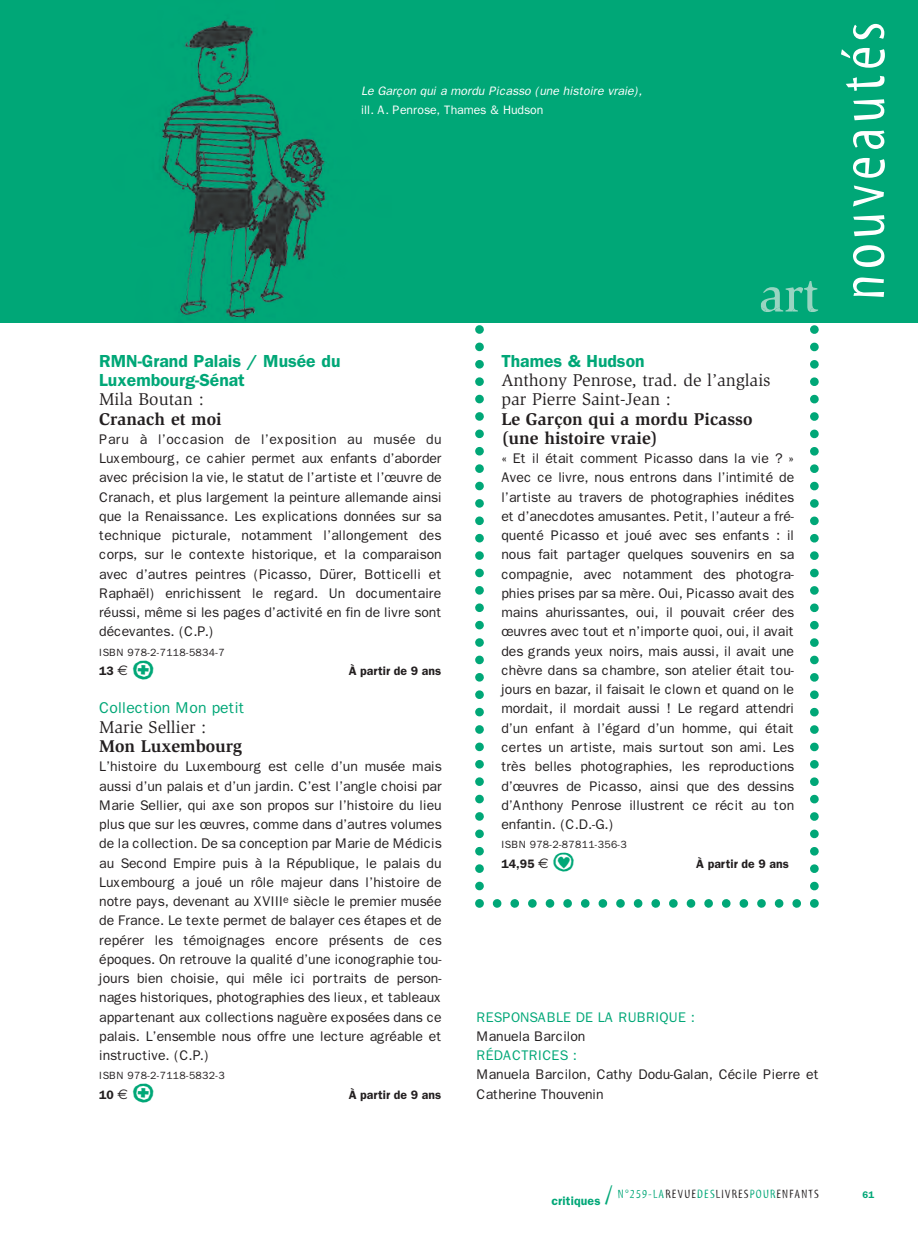
<style>
.page{position:relative;width:918px;height:1241px;background:#fff}
.page>*{position:absolute;margin:0;border:0;box-sizing:border-box;transform-origin:0 0}
.t1{font:63px "Myriad Tilt";letter-spacing:.08em;color:#fff}
.t2{font:35px "Ale Signs White LL";color:#00a777}
.t3{font:17.5px/19.2px "Slimbach";color:#231f20}
.t4{font:700 17.5px/19.2px "Slimbach";color:#231f20}
.t5{font:600 17.5px/19.2px "Franklin Gothic";color:#00a777}
.t6{font:15.75px "Franklin Gothic";color:#00a777}
.t7{font:14px/19.2px "Franklin Gothic";letter-spacing:-.005em;color:#231f20;text-align:justify}
.t8{font:14px "Franklin Gothic";color:#00a777}
.t9{font:600 12.25px "Franklin Gothic";color:#231f20}
.t10{font:12.25px "Myriad Tilt";letter-spacing:.1em;color:#231f20}
.t11{font:italic 12.25px "Franklin Gothic";letter-spacing:-.005em;color:#fff}
.t12{font:12.25px "Franklin Gothic";letter-spacing:-.005em;color:#fff}
.t13{font:10.5px "Franklin Gothic";letter-spacing:.03em;color:#231f20}
.t14{font:600 9.62px "Franklin Gothic";color:#00a777}
.s1{font-family:"Euro Sans";font-weight:400;font-size:14px}
.s2{font-family:"Franklin Gothic";font-weight:600;color:#00a777}
.s3{font-size:26.25px;color:#00a777}
.s4{color:#00a777}
</style>
<div class="page">
<div style="left:0;top:0;width:918px;height:322px;background:#00a777"></div>
<img style="left:162px;top:20px;width:163px;height:301px">
<svg style="left:475px;top:281px;width:344px;height:626px"></svg>
<p class="t11" style="left:361px;top:84px;width:282px">Le Garçon qui a mordu Picasso (une histoire vraie),</p>
<p class="t12" style="left:361px;top:103px;width:184px">ill. A. Penrose, Thames &amp; Hudson</p>
<h1 class="t1" style="left:840px;top:300px;width:280px;rotate:-90deg">nouveautés</h1>
<p class="t5" style="left:99px;top:351px;width:243px">RMN-Grand Palais / Musée du<br>Luxembourg-Sénat</p>
<p class="t3" style="left:99px;top:391px;width:106px">Mila Boutan :</p>
<p class="t4" style="left:99px;top:410px;width:124px">Cranach et moi</p>
<p class="t7" style="left:99px;top:429px;width:344px">Paru à l’occasion de l’exposition au musée du Luxembourg, ce cahier permet aux enfants d’aborder avec précision la vie, le statut de l’artiste et l’œuvre de Cranach, et plus largement la peinture allemande ainsi que la Renaissance. Les explications données sur sa technique picturale, notamment l’allongement des corps, sur le contexte historique, et la comparaison avec d’autres peintres (Picasso, Dürer, Botticelli et Raphaël) enrichissent le regard. Un documentaire réussi, même si les pages d’activité en fin de livre sont décevantes. (C.P.)</p>
<p class="t13" style="left:99px;top:645px;width:127px">ISBN 978-2-7118-5834-7</p>
<p class="t9" style="left:99px;top:663px;width:30px">13 <span class="s1">€</span></p>
<h2 class="t2" style="left:132px;top:647px;width:24px">U</h2>
<p class="t9" style="left:349px;top:663px;width:94px">À partir de 9 ans</p>
<p class="t6" style="left:99px;top:698px;width:147px">Collection Mon petit</p>
<p class="t3" style="left:99px;top:718px;width:109px">Marie Sellier :</p>
<p class="t4" style="left:99px;top:737px;width:145px">Mon Luxembourg</p>
<p class="t7" style="left:99px;top:756px;width:344px">L’histoire du Luxembourg est celle d’un musée mais aussi d’un palais et d’un jardin. C’est l’angle choisi par Marie Sellier, qui axe son propos sur l’histoire du lieu plus que sur les œuvres, comme dans d’autres volumes de la collection. De sa conception par Marie de Médicis au Second Empire puis à la République, le palais du Luxembourg a joué un rôle majeur dans l’histoire de notre pays, devenant au XVIII<sup>e</sup> siècle le premier musée de France. Le texte permet de balayer ces étapes et de repérer les témoignages encore présents de ces époques. On retrouve la qualité d’une iconographie tou&shy;jours bien choisie, qui mêle ici portraits de person&shy;nages historiques, photographies des lieux, et tableaux appartenant aux collections naguère exposées dans ce palais. L’ensemble nous offre une lecture agréable et instructive. (C.P.)</p>
<p class="t13" style="left:99px;top:1069px;width:127px">ISBN 978-2-7118-5832-3</p>
<p class="t9" style="left:99px;top:1087px;width:30px">10 <span class="s1">€</span></p>
<h2 class="t2" style="left:132px;top:1070px;width:24px">U</h2>
<p class="t9" style="left:349px;top:1087px;width:94px">À partir de 9 ans</p>
<p class="t5" style="left:501px;top:351px;width:145px">Thames &amp; Hudson</p>
<p class="t3" style="left:501px;top:372px;width:271px">Anthony Penrose, trad. de l’anglais par Pierre Saint-Jean :</p>
<p class="t4" style="left:501px;top:410px;width:253px">Le Garçon qui a mordu Picasso (une histoire vraie)</p>
<p class="t7" style="left:501px;top:448px;width:294px">« Et il était comment Picasso dans la vie ? » Avec ce livre, nous entrons dans l’intimité de l’artiste au travers de photographies inédites et d’anecdotes amusantes. Petit, l’auteur a fré&shy;quenté Picasso et joué avec ses enfants : il nous fait partager quelques souvenirs en sa compagnie, avec notamment des photogra&shy;phies prises par sa mère. Oui, Picasso avait des mains ahurissantes, oui, il pouvait créer des œuvres avec tout et n’importe quoi, oui, il avait des grands yeux noirs, mais aussi, il avait une chèvre dans sa chambre, son atelier était tou&shy;jours en bazar, il faisait le clown et quand on le mordait, il mordait aussi ! Le regard attendri d’un enfant à l’égard d’un homme, qui était certes un artiste, mais surtout son ami. Les très belles photographies, les reproductions d’œuvres de Picasso, ainsi que des dessins d’Anthony Penrose illustrent ce récit au ton enfantin. (C.D.-G.)</p>
<p class="t13" style="left:501px;top:838px;width:127px">ISBN 978-2-87811-356-3</p>
<p class="t9" style="left:501px;top:856px;width:49px">14,95 <span class="s1">€</span></p>
<h2 class="t2" style="left:552px;top:839px;width:24px">B</h2>
<p class="t9" style="left:696px;top:856px;width:94px">À partir de 9 ans</p>
<p class="t8" style="left:476px;top:1008px;width:220px">RESPONSABLE DE LA RUBRIQUE :</p>
<p class="t7" style="left:476px;top:1026px;width:110px">Manuela Barcilon</p>
<p class="t8" style="left:476px;top:1046px;width:102px">RÉDACTRICES :</p>
<p class="t7" style="left:476px;top:1064px;width:344px">Manuela Barcilon, Cathy Dodu-Galan, Cécile Pierre et<br>Catherine Thouvenin</p>
<p class="t10" style="left:551px;top:1189px;width:269px"><span class="s2">critiques</span> <span class="s3">/</span> <span class="s4">N°259-LA</span>REVUE<span class="s4">DES</span>LIVRES<span class="s4">POUR</span>ENFANTS</p>
<p class="t14" style="left:862px;top:1188px;width:13px">61</p>
</div>
